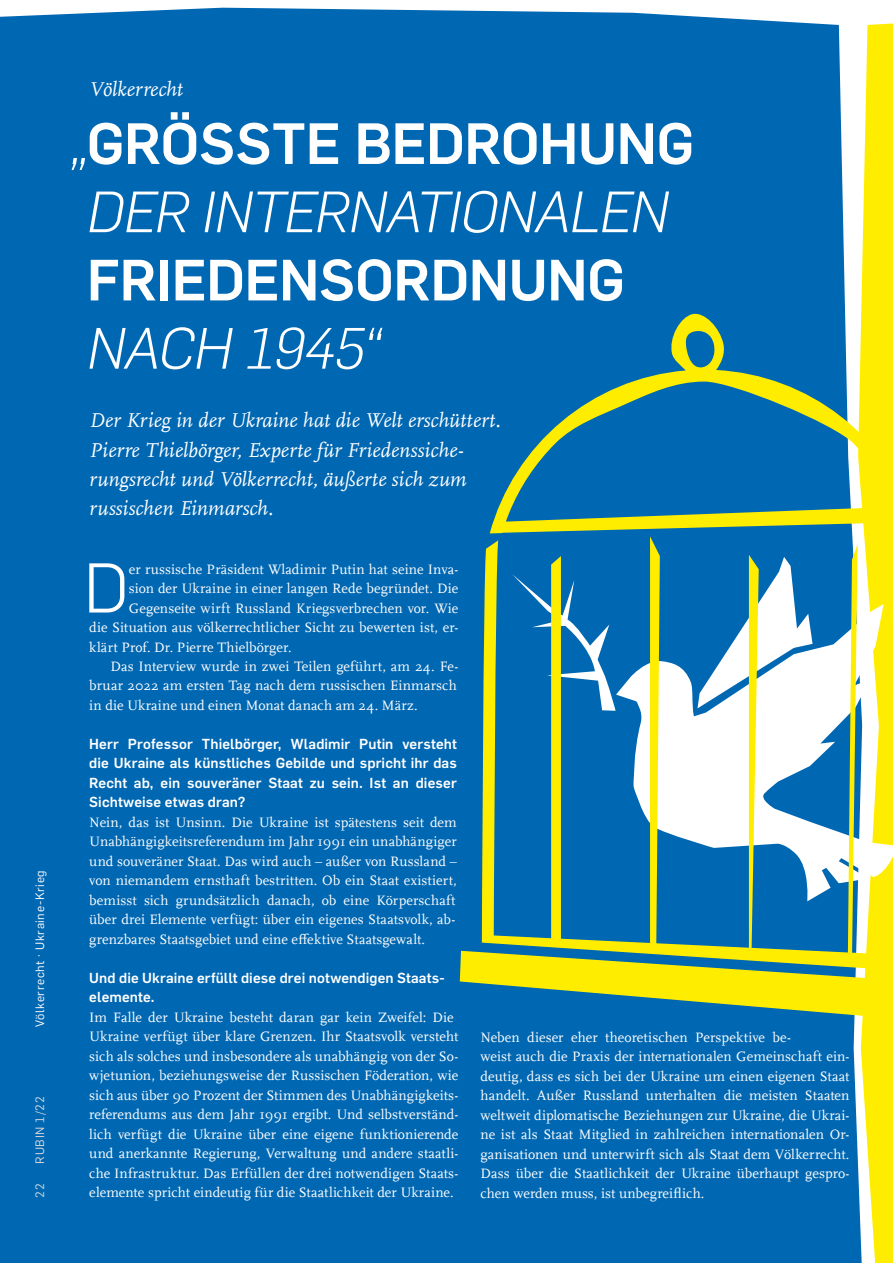
<style>
.page{position:relative;width:893px;height:1263px;background:#fff}
.page>*{position:absolute;margin:0;border:0;box-sizing:border-box;transform-origin:0 0}
.t1{font:300 69px "Rub Flama";color:#fff}
.t2{font:italic 300 57px/68.2px "Rub Flama";letter-spacing:-.025em;color:#fff}
.t3{font:700 57px "Rub Flama";letter-spacing:-.015em;color:#fff}
.t4{font:italic 21px/29.2px "RUB Scala MZ";letter-spacing:.005em;color:#fff}
.t5{font:14.25px/19.5px "RUB Scala MZ";letter-spacing:.005em;color:#fff}
.t6{font:700 14.25px/19.5px "Rub Flama";letter-spacing:.01em;color:#fff;text-align:justify}
.t7{font:12px "Rub Flama";letter-spacing:.055em;color:#fff}
.t8{font:12px "Rub Flama";letter-spacing:.055em;color:#dadada}
.s1{font-weight:700;font-style:normal}
</style>
<div class="page">
<div style="left:0;top:8px;width:805px;height:1255px;background:#0067b2"></div>
<svg style="left:460px;top:23px;width:433px;height:1240px;background:#3f8aa4"></svg>
<svg style="left:490px;top:311px;width:403px;height:222px;background:#40898b"></svg>
<h3 class="t4" style="left:89px;top:74px;width:95px">Völkerrecht</h3>
<h2 class="t2" style="left:70px;top:107px;width:626px">„<span class="s1">GRÖSSTE BEDROHUNG<br></span>DER INTERNATIONALEN</h2>
<h2 class="t3" style="left:87px;top:239px;width:540px">FRIEDENSORDNUNG</h2>
<h2 class="t2" style="left:87px;top:311px;width:297px">NACH 1945“</h2>
<h3 class="t4" style="left:89px;top:405px;width:413px">Der Krieg in der Ukraine hat die Welt erschüttert.<br>Pierre Thielbörger, Experte für Friedenssiche&shy;rungsrecht und Völkerrecht, äußerte sich zum russischen Einmarsch.</h3>
<p class="t7" style="left:32px;top:1027px;width:159px;rotate:-90deg">Völkerrecht · Ukraine-Krieg</p>
<p class="t8" style="left:32px;top:1163px;width:69px;rotate:-90deg">RUBIN 1/22</p>
<h1 class="t1" style="left:84px;top:541px;width:47px">D</h1>
<p class="t5" style="left:129px;top:559px;width:331px">er russische Präsident Wladimir Putin hat seine Inva-</p>
<p class="t5" style="left:129px;top:578px;width:331px">sion der Ukraine in einer langen Rede begründet. Die</p>
<p class="t5" style="left:129px;top:598px;width:331px">Gegenseite wirft Russland Kriegsverbrechen vor. Wie</p>
<p class="t5" style="left:89px;top:617px;width:371px">die Situation aus völkerrechtlicher Sicht zu bewerten ist, er-</p>
<p class="t5" style="left:89px;top:636px;width:204px">klärt Prof. Dr. Pierre Thielbörger.</p>
<p class="t5" style="left:111px;top:656px;width:349px">Das Interview wurde in zwei Teilen geführt, am 24. Fe-</p>
<p class="t5" style="left:89px;top:675px;width:369px">bruar 2022 am ersten Tag nach dem russischen Einmarsch</p>
<p class="t5" style="left:89px;top:695px;width:330px">in die Ukraine und einen Monat danach am 24. März.</p>
<p class="t6" style="left:89px;top:733px;width:369px">Herr Professor Thielbörger, Wladimir Putin versteht die Ukraine als künstliches Gebilde und spricht ihr das Recht ab, ein souveräner Staat zu sein. Ist an dieser Sichtweise etwas dran?</p>
<p class="t5" style="left:89px;top:812px;width:369px;text-align:justify">Nein, das ist Unsinn. Die Ukraine ist spätestens seit dem Unabhängigkeitsreferendum im Jahr 1991 ein unabhängiger und souveräner Staat. Das wird auch – außer von Russland – von niemandem ernsthaft bestritten. Ob ein Staat existiert, bemisst sich grundsätzlich danach, ob eine Körperschaft über drei Elemente verfügt: über ein eigenes Staatsvolk, ab&shy;grenzbares Staatsgebiet und eine effektive Staatsgewalt.</p>
<p class="t6" style="left:89px;top:967px;width:357px">Und die Ukraine erfüllt diese drei notwendigen Staats&shy;elemente.</p>
<p class="t5" style="left:89px;top:1007px;width:371px">Im Falle der Ukraine besteht daran gar kein Zweifel: Die Ukraine verfügt über klare Grenzen. Ihr Staatsvolk versteht sich als solches und insbesondere als unabhängig von der So&shy;wjetunion, beziehungsweise der Russischen Föderation, wie sich aus über 90 Prozent der Stimmen des Unabhängigkeits&shy;referendums aus dem Jahr 1991 ergibt. Und selbstverständ&shy;lich verfügt die Ukraine über eine eigene funktionierende und anerkannte Regierung, Verwaltung und andere staatli&shy;che Infrastruktur. Das Erfüllen der drei notwendigen Staats-</p>
<p class="t8" style="left:32px;top:1197px;width:16px;rotate:-90deg">22</p>
<p class="t5" style="left:89px;top:1182px;width:366px">elemente spricht eindeutig für die Staatlichkeit der Ukraine.</p>
<p class="t5" style="left:480px;top:1027px;width:371px">Neben dieser eher theoretischen Perspektive be-<br>weist auch die Praxis der internationalen Gemeinschaft ein&shy;deutig, dass es sich bei der Ukraine um einen eigenen Staat handelt. Außer Russland unterhalten die meisten Staaten weltweit diplomatische Beziehungen zur Ukraine, die Ukrai&shy;ne ist als Staat Mitglied in zahlreichen internationalen Or&shy;ganisationen und unterwirft sich als Staat dem Völkerrecht.<br>Dass über die Staatlichkeit der Ukraine überhaupt gespro&shy;chen werden muss, ist unbegreiflich.</p>
</div>
